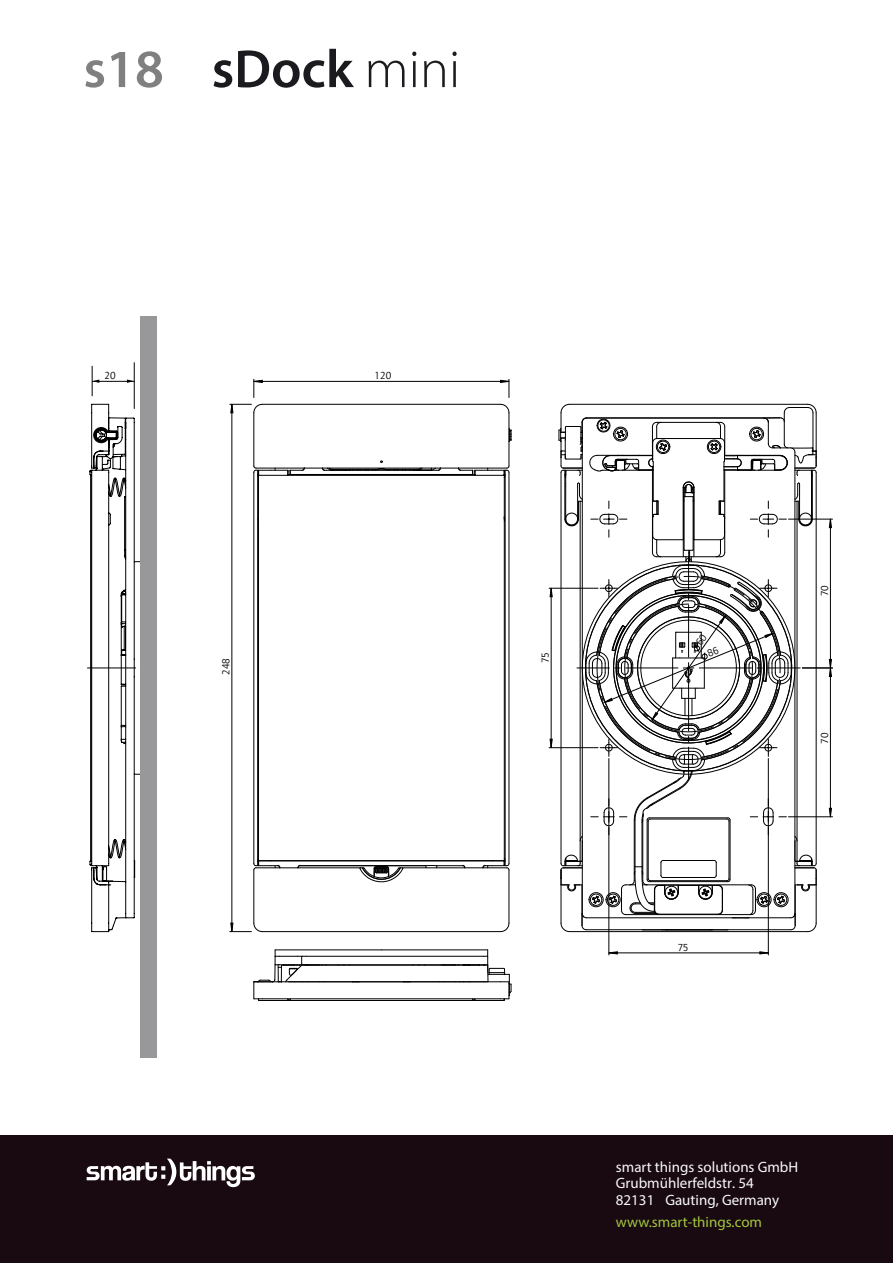
<style>
.page{position:relative;width:893px;height:1263px;background:#fff}
.page>*{position:absolute;margin:0;border:0;box-sizing:border-box;transform-origin:0 0}
.t1{font:600 54px "Myriad Pro";color:#1b1b1f}
.t2{font:15px/16.5px "Myriad Pro";color:#f8f8f8}
.t3{font:15px "Myriad Pro";color:#a2c63d}
.t4{font:10.5px "ITC Quay Sans Com";color:#010000}
.s1{color:#808080}
.s2{font-weight:300}
</style>
<div class="page">
<hr style="left:92px;top:366px;width:1px;height:30px;background:#010000">
<hr style="left:134px;top:363px;width:1px;height:46px;background:#010000">
<hr style="left:609px;top:952px;width:159px;height:1px;background:#010000">
<hr style="left:768px;top:758px;width:1px;height:197px;background:#010000">
<hr style="left:609px;top:758px;width:1px;height:197px;background:#010000">
<hr style="left:254px;top:381px;width:255px;height:1px;background:#010000">
<hr style="left:830px;top:519px;width:1px;height:149px;background:#010000">
<hr style="left:788px;top:519px;width:44px;height:1px;background:#010000">
<hr style="left:551px;top:588px;width:1px;height:160px;background:#010000">
<hr style="left:549px;top:747px;width:49px;height:1px;background:#010000">
<hr style="left:549px;top:588px;width:49px;height:1px;background:#010000">
<hr style="left:830px;top:668px;width:1px;height:149px;background:#010000">
<hr style="left:788px;top:816px;width:44px;height:1px;background:#010000">
<hr style="left:802px;top:668px;width:30px;height:1px;background:#010000">
<hr style="left:232px;top:404px;width:1px;height:527px;background:#010000">
<svg style="left:92px;top:379px;width:42px;height:4px"></svg>
<svg style="left:759px;top:951px;width:10px;height:3px"></svg>
<svg style="left:608px;top:951px;width:10px;height:3px"></svg>
<svg style="left:500px;top:379px;width:10px;height:18px"></svg>
<svg style="left:253px;top:379px;width:10px;height:18px"></svg>
<svg style="left:829px;top:519px;width:3px;height:9px"></svg>
<svg style="left:550px;top:739px;width:3px;height:9px"></svg>
<svg style="left:550px;top:588px;width:3px;height:9px"></svg>
<svg style="left:829px;top:808px;width:3px;height:9px"></svg>
<svg style="left:829px;top:659px;width:3px;height:18px"></svg>
<hr style="left:256px;top:468px;width:251px;height:1px;background:#010000">
<hr style="left:509px;top:413px;width:1px;height:53px;background:#010000">
<svg style="left:500px;top:404px;width:9px;height:9px"></svg>
<hr style="left:262px;top:404px;width:238px;height:1px;background:#010000">
<svg style="left:230px;top:404px;width:33px;height:9px"></svg>
<hr style="left:254px;top:413px;width:1px;height:53px;background:#010000">
<svg style="left:230px;top:923px;width:32px;height:9px"></svg>
<hr style="left:509px;top:870px;width:1px;height:53px;background:#010000">
<hr style="left:254px;top:870px;width:1px;height:53px;background:#010000">
<hr style="left:262px;top:931px;width:238px;height:1px;background:#010000">
<svg style="left:500px;top:923px;width:9px;height:9px"></svg>
<hr style="left:258px;top:475px;width:1px;height:385px;background:#010000">
<hr style="left:258px;top:475px;width:246px;height:1px;background:#010000">
<hr style="left:258px;top:860px;width:246px;height:1px;background:#010000">
<hr style="left:504px;top:475px;width:1px;height:385px;background:#010000">
<hr style="left:505px;top:470px;width:1px;height:396px;background:#010000">
<hr style="left:509px;top:472px;width:1px;height:391px;background:#010000">
<hr style="left:254px;top:472px;width:1px;height:391px;background:#010000">
<hr style="left:257px;top:470px;width:1px;height:396px;background:#010000">
<hr style="left:290px;top:474px;width:183px;height:1px;background:#010000">
<svg style="left:253px;top:465px;width:52px;height:13px"></svg>
<svg style="left:253px;top:858px;width:28px;height:12px"></svg>
<svg style="left:483px;top:858px;width:26px;height:12px"></svg>
<svg style="left:458px;top:465px;width:51px;height:13px"></svg>
<svg style="left:425px;top:865px;width:41px;height:2px"></svg>
<svg style="left:322px;top:460px;width:119px;height:11px"></svg>
<svg style="left:509px;top:428px;width:3px;height:14px"></svg>
<hr style="left:259px;top:861px;width:245px;height:1px;background:#010000">
<svg style="left:87px;top:404px;width:54px;height:528px"></svg>
<hr style="left:262px;top:998px;width:238px;height:1px;background:#010000">
<hr style="left:307px;top:965px;width:176px;height:1px;background:#010000">
<hr style="left:290px;top:981px;width:193px;height:1px;background:#010000">
<hr style="left:290px;top:1000px;width:183px;height:1px;background:#010000">
<hr style="left:306px;top:964px;width:177px;height:1px;background:#010000">
<hr style="left:306px;top:956px;width:177px;height:1px;background:#010000">
<hr style="left:381px;top:950px;width:107px;height:1px;background:#010000">
<hr style="left:275px;top:950px;width:106px;height:1px;background:#010000">
<svg style="left:439px;top:950px;width:73px;height:51px"></svg>
<svg style="left:254px;top:950px;width:72px;height:51px"></svg>
<div style="left:141px;top:316px;width:16px;height:742px;background:#98989b"></div>
<hr style="left:300px;top:865px;width:126px;height:1px;background:#010000">
<hr style="left:402px;top:867px;width:105px;height:1px;background:#010000">
<hr style="left:256px;top:867px;width:104px;height:1px;background:#010000">
<svg style="left:359px;top:866px;width:44px;height:16px"></svg>
<div style="left:0;top:1135px;width:893px;height:128px;background:#190910"></div>
<svg style="left:86px;top:1158px;width:169px;height:29px"></svg>
<svg style="left:559px;top:404px;width:258px;height:528px"></svg>
<h1 class="t1" style="left:83px;top:47px;width:378px"><span class="s1">s18</span> sDock <span class="s2">mini</span></h1>
<p class="t4" style="left:105px;top:371px;width:13px">20</p>
<p class="t4" style="left:222px;top:675px;width:18px;rotate:-90deg">248</p>
<p class="t4" style="left:374px;top:372px;width:18px">120</p>
<p class="t4" style="left:541px;top:663px;width:12px;rotate:-90deg">75</p>
<p class="t4" style="left:678px;top:943px;width:12px">75</p>
<p class="t4" style="left:820px;top:596px;width:13px;rotate:-90deg">70</p>
<p class="t4" style="left:820px;top:743px;width:13px;rotate:-90deg">70</p>
<p class="t2" style="left:616px;top:1160px;width:184px">smart things solutions GmbH<br>Grubmühlerfeldstr. 54<br>82131 Gauting, Germany</p>
<p class="t3" style="left:616px;top:1216px;width:148px">www.smart-things.com</p>
</div>
